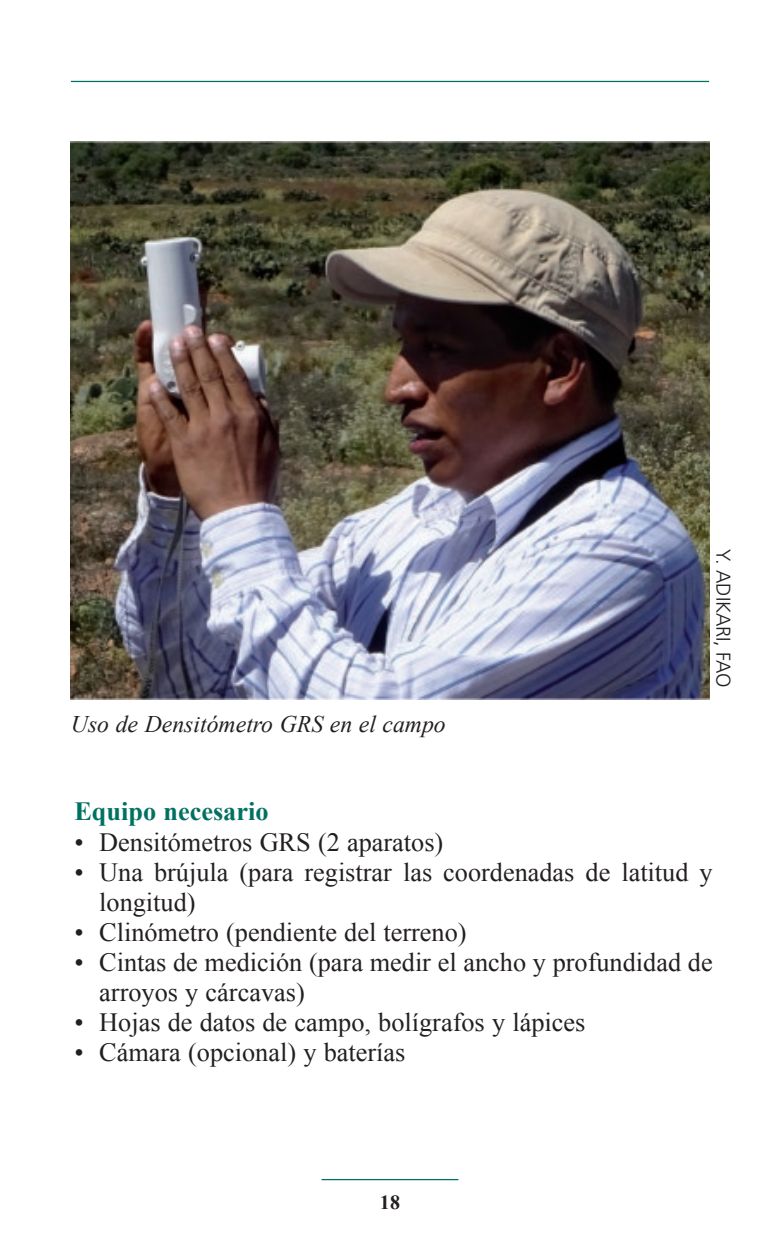
<style>
.page{position:relative;width:780px;height:1241px;background:#fff}
.page>*{position:absolute;margin:0;border:0;box-sizing:border-box;transform-origin:0 0}
.t1{font:26.25px/30px "Times New Roman";color:#231f20}
.Heading_3{font:700 26.25px "Times New Roman";color:#007161}
.PhotoCaption{font:italic 23.75px "Times New Roman";color:#231f20}
.BibEntry{font:300 20px "Frutiger LT Std";letter-spacing:-.01em;color:#231f20}
.t2{font:700 20px "Times New Roman";color:#231f20}
</style>
<div class="page">
<hr style="left:71px;top:81px;width:638px;height:1px;background:#007161">
<hr style="left:321px;top:1178px;width:137px;height:1px;background:#007161">
<img style="left:71px;top:142px;width:638px;height:557px">
<p class="PhotoCaption" style="left:71px;top:707px;width:376px">Uso de Densitómetro GRS en el campo</p>
<p class="BibEntry" style="left:734px;top:549px;width:140px;rotate:90deg">Y. ADIKARI, FAO</p>
<p class="Heading_3" style="left:74px;top:793px;width:195px">Equipo necesario</p>
<p class="t1" style="left:74px;top:826px;width:370px">• Densitómetros GRS (2 aparatos)</p>
<p class="t1" style="left:99px;top:856px;width:615px;text-indent:-25px">• Una brújula (para registrar las coordenadas de latitud y longitud)</p>
<p class="t1" style="left:74px;top:916px;width:393px">• Clinómetro (pendiente del terreno)</p>
<p class="t1" style="left:99px;top:946px;width:615px;text-indent:-25px">• Cintas de medición (para medir el ancho y profundidad de arroyos y cárcavas)</p>
<p class="t1" style="left:74px;top:1006px;width:512px">• Hojas de datos de campo, bolígrafos y lápices</p>
<p class="t1" style="left:74px;top:1036px;width:332px">• Cámara (opcional) y baterías</p>
<p class="t2" style="left:380px;top:1187px;width:21px">18</p>
</div>
